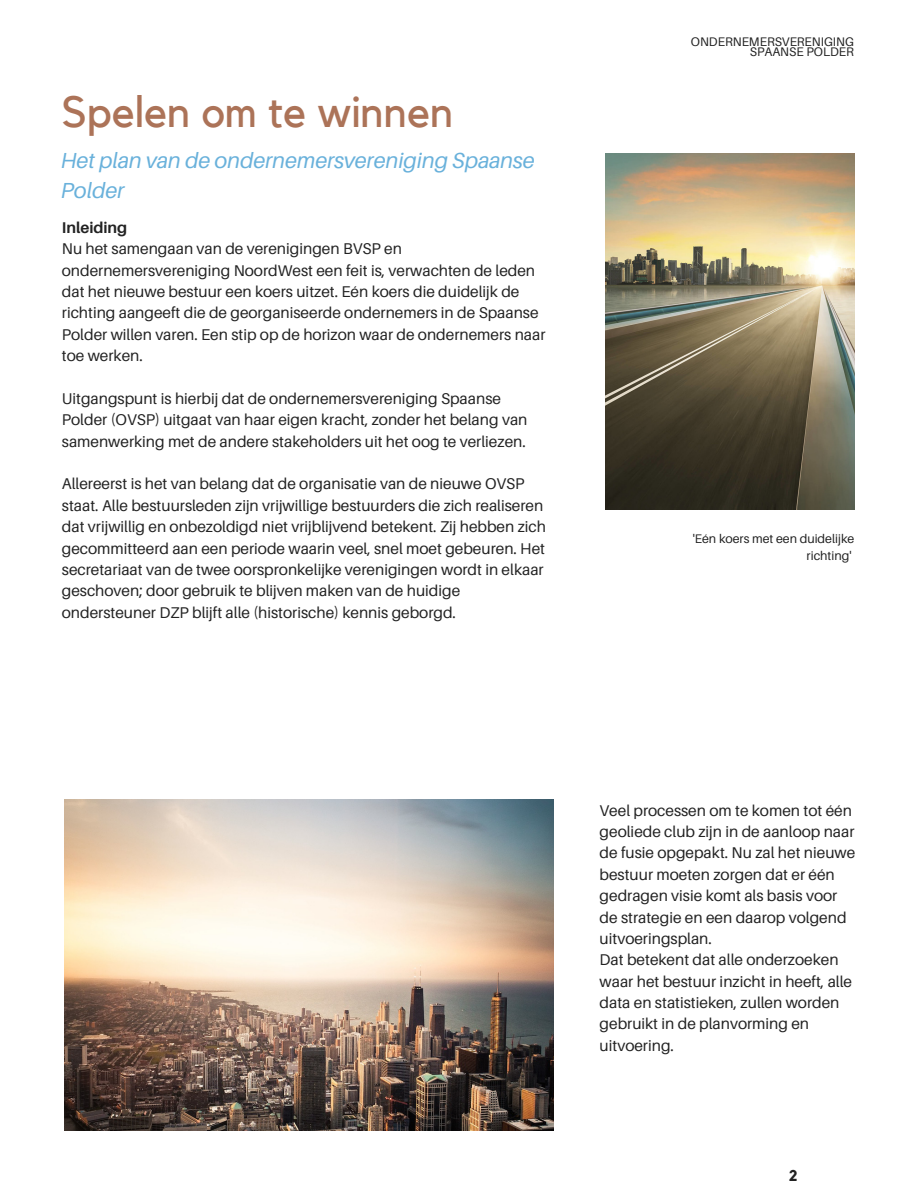
<style>
.page{position:relative;width:918px;height:1188px;background:#fff}
.page>*{position:absolute;margin:0;border:0;box-sizing:border-box;transform-origin:0 0}
.t1{font:43.65px "Kollektif";color:#ac7358}
.t2{font:italic 21.75px/30.3px "Aileron";color:#69b1db}
.t3{font:15.6px/21.3px "Aileron";color:#222}
.t4{font:700 15.6px "Aileron";color:#222}
.t5{font:700 15.6px "Kollektif";color:#222}
.t6{font:12.45px/16.8px "Aileron";color:#222;text-align:right}
</style>
<div class="page">
<img style="left:605px;top:153px;width:250px;height:357px">
<img style="left:64px;top:800px;width:490px;height:331px">
<h1 class="t1" style="left:62px;top:92px;width:393px">Spelen om te winnen</h1>
<h2 class="t2" style="left:61px;top:144px;width:475px">Het plan van de ondernemersvereniging Spaanse<br>Polder</h2>
<p class="t4" style="left:62px;top:218px;width:67px">Inleiding</p>
<p class="t3" style="left:62px;top:238px;width:485px">Nu het samengaan van de verenigingen BVSP en ondernemersvereniging NoordWest een feit is, verwachten de leden dat het nieuwe bestuur een koers uitzet. Eén koers die duidelijk de richting aangeeft die de georganiseerde ondernemers in de Spaanse Polder willen varen. Een stip op de horizon waar de ondernemers naar toe werken.</p>
<p class="t3" style="left:62px;top:387px;width:467px">Uitgangspunt is hierbij dat de ondernemersvereniging Spaanse<br>Polder (OVSP) uitgaat van haar eigen kracht, zonder het belang van samenwerking met de andere stakeholders uit het oog te verliezen.</p>
<p class="t3" style="left:62px;top:473px;width:486px">Allereerst is het van belang dat de organisatie van de nieuwe OVSP staat. Alle bestuursleden zijn vrijwillige bestuurders die zich realiseren dat vrijwillig en onbezoldigd niet vrijblijvend betekent. Zij hebben zich gecommitteerd aan een periode waarin veel, snel moet gebeuren. Het secretariaat van de twee oorspronkelijke verenigingen wordt in elkaar geschoven; door gebruik te blijven maken van de huidige ondersteuner DZP blijft alle (historische) kennis geborgd.</p>
<p class="t6" style="left:691px;top:36px;width:165px;line-height:10.2px">ONDERNEMERSVERENIGING<br>SPAANSE POLDER</p>
<p class="t6" style="left:693px;top:530px;width:163px">'Eén koers met een duidelijke richting'</p>
<p class="t3" style="left:600px;top:799px;width:257px">Veel processen om te komen tot één geoliede club zijn in de aanloop naar de fusie opgepakt. Nu zal het nieuwe bestuur moeten zorgen dat er één gedragen visie komt als basis voor de strategie en een daarop volgend uitvoeringsplan.<br>Dat betekent dat alle onderzoeken waar het bestuur inzicht in heeft, alle data en statistieken, zullen worden gebruikt in de planvorming en uitvoering.</p>
<p class="t5" style="left:789px;top:1169px;width:10px">2</p>
</div>
